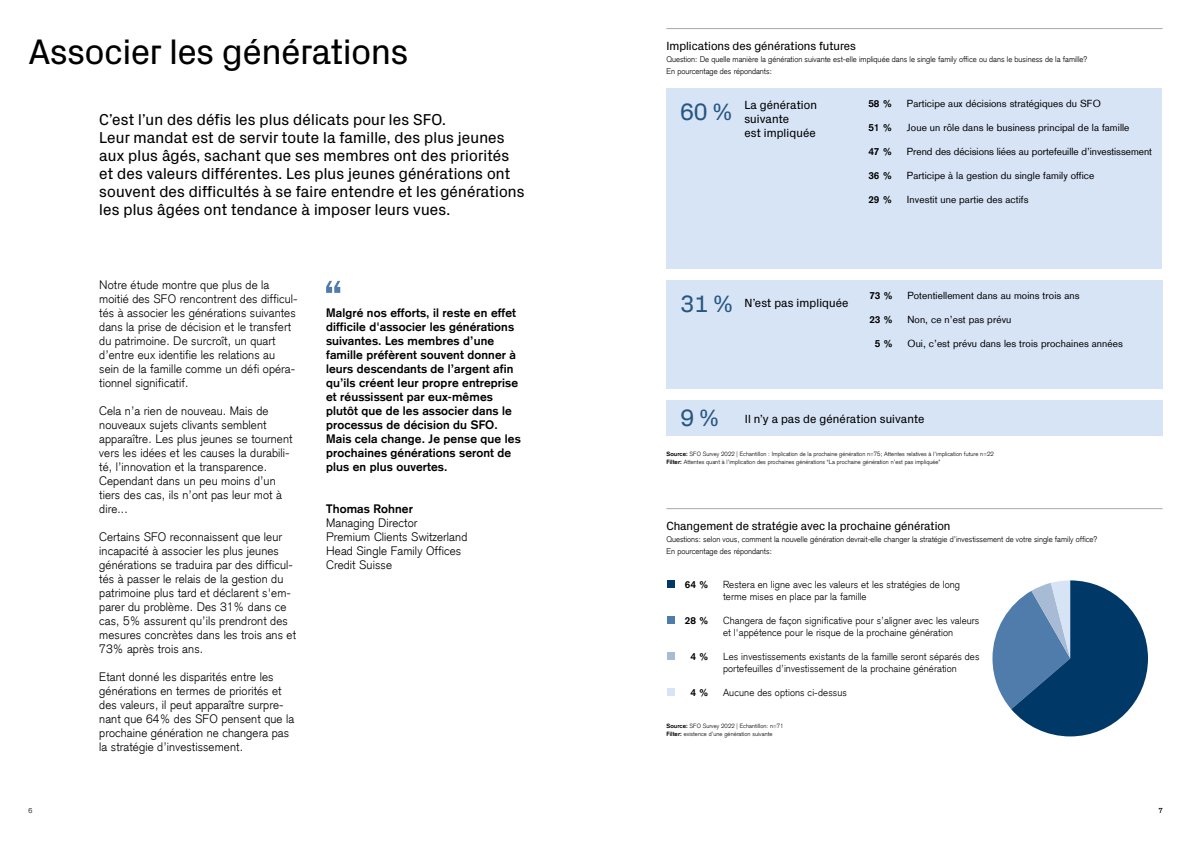
<style>
.page{position:relative;width:1191px;height:842px;background:#fff}
.page>*{position:absolute;margin:0;border:0;box-sizing:border-box;transform-origin:0 0}
.t1{font:36px "Credit Suisse Headline";color:#000}
.t2{font:24px "Credit Suisse Headline";color:#265682}
.t3{font:16px/18px "Credit Suisse Headline";letter-spacing:.01em;color:#000}
.t4{font:300 12px/14px "Credit Suisse Type";letter-spacing:.01em;color:#000}
.t5{font:700 12px "Credit Suisse Type";letter-spacing:.01em;color:#000}
.t6{font:12px "Credit Suisse Headline";color:#000}
.t7{font:300 10px/12px "Credit Suisse Type";letter-spacing:.01em;color:#000}
.t8{font:10px "Credit Suisse Type";letter-spacing:.01em;color:#000}
.t9{font:700 10px "Credit Suisse Type";color:#000}
.t10{font:300 8px/12px "Credit Suisse Type";color:#000}
.t11{font:300 7px "Credit Suisse Type";color:#000}
.t12{font:300 6px/8px "Credit Suisse Type";letter-spacing:.01em;color:#000}
.s1{font-size:24px;color:#265682}
.s2{font-weight:700}
</style>
<div class="page">
<div style="left:666px;top:88px;width:496px;height:180px;background:#d7e4f6"></div>
<div style="left:666px;top:280px;width:496px;height:108px;background:#d7e4f6"></div>
<hr style="left:666px;top:508px;width:496px;height:1px;background:#a8a8a7">
<hr style="left:666px;top:28px;width:496px;height:1px;background:#a8a8a7">
<div style="left:666px;top:401px;width:496px;height:35px;background:#d7e4f6"></div>
<div style="left:667px;top:688px;width:7px;height:8px;background:#d7e4f6"></div>
<div style="left:667px;top:652px;width:7px;height:8px;background:#a7bbd4"></div>
<div style="left:667px;top:616px;width:7px;height:8px;background:#507cab"></div>
<div style="left:667px;top:580px;width:7px;height:8px;background:#003868"></div>
<svg style="left:326px;top:281px;width:14px;height:12px"></svg>
<svg style="left:992px;top:580px;width:156px;height:156px"></svg>
<h1 class="t1" style="left:28px;top:26px;width:381px">Associer les générations</h1>
<p class="t3" style="left:99px;top:110px;width:427px">C’est l’un des défis les plus délicats pour les SFO.<br>Leur mandat est de servir toute la famille, des plus jeunes aux plus âgés, sachant que ses membres ont des priorités et des valeurs différentes. Les plus jeunes générations ont souvent des difficultés à se faire entendre et les générations les plus âgées ont tendance à imposer leurs vues.</p>
<p class="t4" style="left:99px;top:278px;width:200px">Notre étude montre que plus de la moitié des SFO rencontrent des difficul&shy;tés à associer les générations suivantes</p>
<p class="t5" style="left:326px;top:306px;width:191px">Malgré nos efforts, il reste en effet</p>
<p class="t4" style="left:99px;top:320px;width:193px">dans la prise de décision et le transfert</p>
<p class="t5" style="left:326px;top:320px;width:189px">difficile d'associer les générations</p>
<p class="t4" style="left:99px;top:334px;width:178px">du patrimoine. De surcroît, un quart</p>
<p class="t5" style="left:326px;top:334px;width:169px">suivantes. Les membres d’une</p>
<p class="t4" style="left:99px;top:348px;width:177px">d’entre eux identifie les relations au</p>
<p class="t5" style="left:326px;top:348px;width:191px">famille préfèrent souvent donner à</p>
<p class="t4" style="left:99px;top:362px;width:197px">sein de la famille comme un défi opéra-</p>
<p class="t5" style="left:326px;top:362px;width:189px">leurs descendants de l’argent afin</p>
<p class="t4" style="left:99px;top:376px;width:91px">tionnel significatif.</p>
<p class="t5" style="left:326px;top:376px;width:193px">qu’ils créent leur propre entreprise</p>
<p class="t5" style="left:326px;top:390px;width:168px">et réussissent par eux-mêmes</p>
<p class="t4" style="left:99px;top:404px;width:171px">Cela n’a rien de nouveau. Mais de</p>
<p class="t5" style="left:326px;top:404px;width:187px">plutôt que de les associer dans le</p>
<p class="t4" style="left:99px;top:418px;width:169px">nouveaux sujets clivants semblent</p>
<p class="t5" style="left:326px;top:418px;width:173px">processus de décision du SFO.</p>
<p class="t4" style="left:99px;top:432px;width:195px">apparaître. Les plus jeunes se tournent</p>
<p class="t5" style="left:326px;top:432px;width:196px">Mais cela change. Je pense que les</p>
<p class="t4" style="left:99px;top:446px;width:192px">vers les idées et les causes la durabili-</p>
<p class="t5" style="left:326px;top:446px;width:187px">prochaines générations seront de</p>
<p class="t4" style="left:99px;top:460px;width:169px">té, l’innovation et la transparence.</p>
<p class="t5" style="left:326px;top:460px;width:123px">plus en plus ouvertes.</p>
<p class="t4" style="left:99px;top:474px;width:184px">Cependant dans un peu moins d’un tiers des cas, ils n’ont pas leur mot à dire...</p>
<p class="t5" style="left:326px;top:502px;width:88px">Thomas Rohner</p>
<p class="t4" style="left:326px;top:516px;width:93px">Managing Director</p>
<p class="t4" style="left:99px;top:530px;width:184px">Certains SFO reconnaissent que leur</p>
<p class="t4" style="left:326px;top:530px;width:143px">Premium Clients Switzerland</p>
<p class="t4" style="left:99px;top:544px;width:181px">incapacité à associer les plus jeunes</p>
<p class="t4" style="left:326px;top:544px;width:137px">Head Single Family Offices</p>
<p class="t4" style="left:99px;top:558px;width:195px">générations se traduira par des difficul-</p>
<p class="t4" style="left:326px;top:558px;width:67px">Credit Suisse</p>
<p class="t4" style="left:99px;top:572px;width:198px">tés à passer le relais de la gestion du patrimoine plus tard et déclarent s'em&shy;parer du problème. Des 31% dans ce cas, 5% assurent qu’ils prendront des mesures concrètes dans les trois ans et 73% après trois ans.</p>
<p class="t4" style="left:99px;top:670px;width:197px">Etant donné les disparités entre les générations en termes de priorités et des valeurs, il peut apparaître surpre&shy;nant que 64% des SFO pensent que la prochaine génération ne changera pas la stratégie d’investissement.</p>
<p class="t6" style="left:666px;top:37px;width:191px">Implications des générations futures</p>
<p class="t10" style="left:666px;top:53px;width:422px">Question: De quelle manière la génération suivante est-elle impliquée dans le single family office ou dans le business de la famille?<br>En pourcentage des répondants:</p>
<p class="t6" style="left:744px;top:96px;width:74px">La génération</p>
<p class="t9" style="left:868px;top:98px;width:25px">58 %</p>
<p class="t8" style="left:907px;top:98px;width:196px">Participe aux décisions stratégiques du SFO</p>
<p class="t2" style="left:680px;top:95px;width:53px">60 %</p>
<p class="t6" style="left:744px;top:110px;width:46px">suivante</p>
<p class="t9" style="left:868px;top:122px;width:25px">51 %</p>
<p class="t8" style="left:907px;top:122px;width:224px">Joue un rôle dans le business principal de la famille</p>
<p class="t6" style="left:744px;top:124px;width:73px">est impliquée</p>
<p class="t9" style="left:868px;top:146px;width:25px">47 %</p>
<p class="t8" style="left:907px;top:146px;width:247px">Prend des décisions liées au portefeuille d’investissement</p>
<p class="t9" style="left:868px;top:170px;width:25px">36 %</p>
<p class="t8" style="left:907px;top:170px;width:189px">Participe à la gestion du single family office</p>
<p class="t9" style="left:868px;top:194px;width:25px">29 %</p>
<p class="t8" style="left:907px;top:194px;width:123px">Investit une partie des actifs</p>
<p class="t6" style="left:680px;top:294px;width:169px"><span class="s1">31 %</span> N’est pas impliquée</p>
<p class="t9" style="left:869px;top:290px;width:25px">73 %</p>
<p class="t8" style="left:907px;top:290px;width:174px">Potentiellement dans au moins trois ans</p>
<p class="t9" style="left:869px;top:314px;width:25px">23 %</p>
<p class="t8" style="left:907px;top:314px;width:106px">Non, ce n’est pas prévu</p>
<p class="t9" style="left:875px;top:338px;width:20px">5 %</p>
<p class="t8" style="left:907px;top:338px;width:217px">Oui, c’est prévu dans les trois prochaines années</p>
<p class="t6" style="left:680px;top:410px;width:245px"><span class="s1">9 %</span> Il n’y a pas de génération suivante</p>
<p class="t12" style="left:666px;top:450px;width:329px"><span class="s2">Source:</span> SFO Survey 2022 | Echantillon : Implication de la prochaine génération n=75; Attentes relatives à l’implication future n=22<br><span class="s2">Filter:</span> Attentes quant à l’implication des prochaines générations “La prochaine génération n’est pas impliquée”</p>
<p class="t6" style="left:666px;top:517px;width:286px">Changement de stratégie avec la prochaine génération</p>
<p class="t10" style="left:666px;top:533px;width:432px">Questions: selon vous, comment la nouvelle génération devrait-elle changer la stratégie d’investissement de votre single family office?<br>En pourcentage des répondants:</p>
<p class="t9" style="left:684px;top:578px;width:26px">64 %</p>
<p class="t7" style="left:723px;top:578px;width:238px">Restera en ligne avec les valeurs et les stratégies de long terme mises en place par la famille</p>
<p class="t9" style="left:684px;top:614px;width:26px">28 %</p>
<p class="t7" style="left:723px;top:614px;width:258px">Changera de façon significative pour s’aligner avec les valeurs et l'appétence pour le risque de la prochaine génération</p>
<p class="t9" style="left:690px;top:650px;width:20px">4 %</p>
<p class="t7" style="left:723px;top:650px;width:258px">Les investissements existants de la famille seront séparés des portefeuilles d’investissement de la prochaine génération</p>
<p class="t9" style="left:690px;top:686px;width:20px">4 %</p>
<p class="t7" style="left:723px;top:686px;width:125px">Aucune des options ci-dessus</p>
<p class="t12" style="left:666px;top:722px;width:119px"><span class="s2">Source:</span> SFO Survey 2022 | Echantillon: n=71<br><span class="s2">Filter:</span> existence d’une génération suivante</p>
<p class="t11" style="left:28px;top:806px;width:5px">6</p>
<p class="t11" style="left:1158px;top:806px;width:5px">7</p>
</div>
